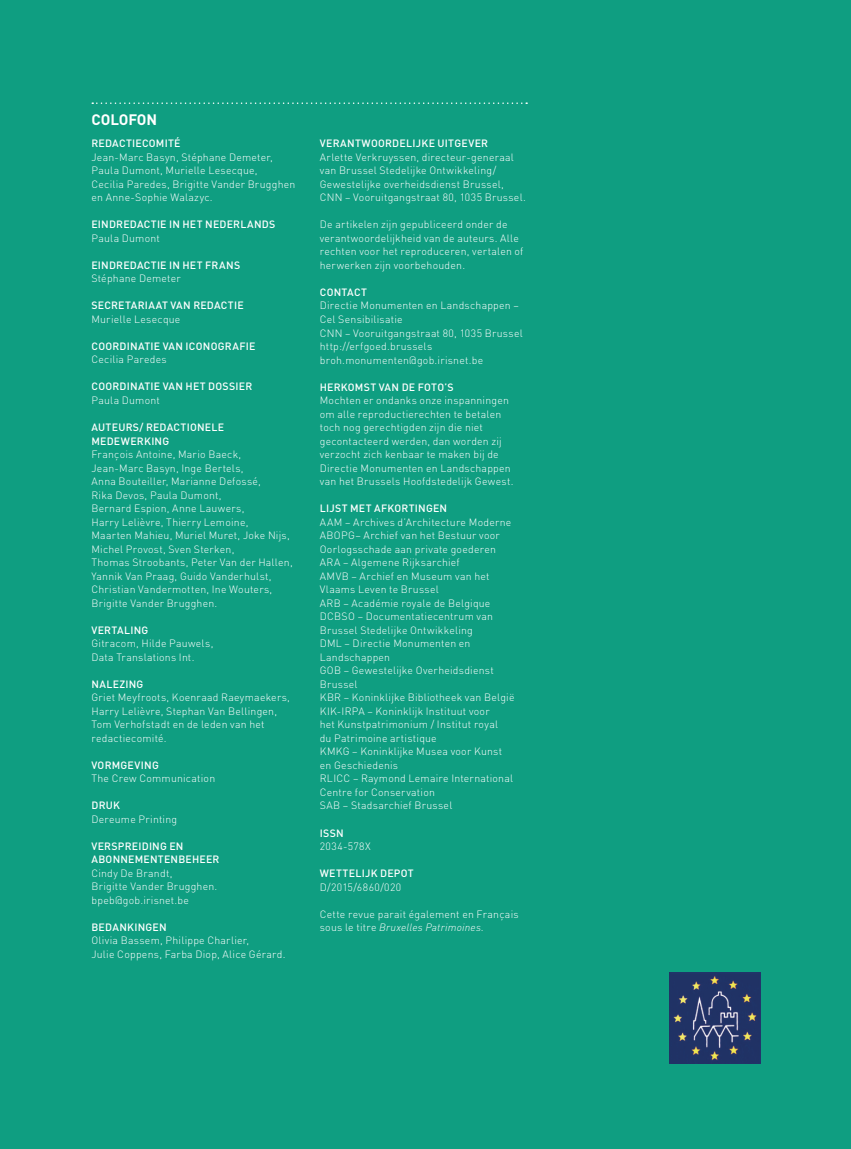
<style>
.page{position:relative;width:851px;height:1149px;background:#fff}
.page>*{position:absolute;margin:0;border:0;box-sizing:border-box;transform-origin:0 0}
.t1{font:700 15px "DIN";color:#fff}
.t2{font:300 10.5px/13.5px "DIN";letter-spacing:.02em;color:#fff}
.t3{font:500 10.5px "DIN";letter-spacing:.025em;color:#fff}
.t4{font:italic 300 10.5px "DINOT";letter-spacing:.02em;color:#fff}
.t5{font:300 10.5px "DIN";letter-spacing:.04em;color:#fff}
.s1{font-family:"DIN";font-style:normal}
</style>
<div class="page">
<div style="left:0;top:0;width:850px;height:1148px;background:#0f9e81"></div>
<svg style="left:92px;top:102px;width:435px;height:2px"></svg>
<img style="left:669px;top:972px;width:91px;height:91px">
<h1 class="t1" style="left:91px;top:110px;width:67px">COLOFON</h1>
<p class="t3" style="left:91px;top:137px;width:15px">REDACTIECOMIT</p>
<p class="t3" style="left:174px;top:137px;width:8px">É</p>
<p class="t2" style="left:91px;top:150px;width:205px">Jean-Marc Basyn, Stéphane Demeter, Paula Dumont, M urielle Lesecque,<br>Cecilia Paredes, Brigitte Vander Brugghen en Anne-Sophie Walazyc.</p>
<p class="t3" style="left:91px;top:218px;width:14px">EINDREDACTIE</p>
<p class="t3" style="left:169px;top:218px;width:21px">IN HET</p>
<p class="t3" style="left:205px;top:218px;width:16px">NEDERLANDS</p>
<p class="t2" style="left:91px;top:231px;width:70px">Paula Dumont</p>
<p class="t3" style="left:91px;top:258px;width:14px">EINDREDACTIE</p>
<p class="t3" style="left:169px;top:258px;width:21px">IN HET</p>
<p class="t3" style="left:205px;top:258px;width:15px">FRANS</p>
<p class="t2" style="left:91px;top:272px;width:91px">Stéphane Demeter</p>
<p class="t3" style="left:91px;top:299px;width:14px">SECRETARIAAT</p>
<p class="t3" style="left:170px;top:299px;width:8px">VAN</p>
<p class="t3" style="left:193px;top:299px;width:8px">REDACTIE</p>
<p class="t2" style="left:91px;top:312px;width:90px">M urielle Lesecque</p>
<p class="t3" style="left:91px;top:339px;width:14px">COORDINATIE</p>
<p class="t3" style="left:163px;top:339px;width:8px">VAN</p>
<p class="t3" style="left:185px;top:339px;width:8px">ICONOGRAFIE</p>
<p class="t2" style="left:91px;top:353px;width:77px">Cecilia Paredes</p>
<p class="t3" style="left:91px;top:380px;width:14px">COORDINATIE</p>
<p class="t3" style="left:163px;top:380px;width:8px">VAN</p>
<p class="t3" style="left:185px;top:380px;width:8px">HET</p>
<p class="t3" style="left:208px;top:380px;width:8px">DOSSIER</p>
<p class="t2" style="left:91px;top:393px;width:70px">Paula Dumont</p>
<p class="t3" style="left:91px;top:420px;width:15px">AUTEURS</p>
<p class="t3" style="left:139px;top:420px;width:14px">/ REDACTIONELE</p>
<p class="t3" style="left:91px;top:434px;width:8px">MEDEWERKING</p>
<p class="t2" style="left:91px;top:447px;width:203px">François Antoine, Mario Baeck, Jean-Marc Basyn, Inge Bertels,<br>Anna Bouteiller, Marianne Defossé,<br>Rika Devos, Paula Dumont,<br>Bernard Espion, Anne Lauwers,<br>Harry Lelièvre, Thierry Lemoine,<br>Maarten Mahieu, M uriel M uret, Joke N ijs, M ichel Provost, Sven Sterken,<br>Thomas Stroobants, Peter Van der Hallen, Yannik Van Praag, Guido Vanderhulst, Christian Vandermotten, Ine Wouters, Brigitte Vander Brugghen.</p>
<p class="t3" style="left:91px;top:623px;width:14px">VERTALING</p>
<p class="t2" style="left:91px;top:636px;width:123px">Gitracom, H ilde Pauwels,<br>Data Translations Int.</p>
<p class="t3" style="left:91px;top:677px;width:16px">NALEZING</p>
<p class="t2" style="left:91px;top:690px;width:200px">G riet M eyfroots, Koenraad Raeymaekers, Harry Lelièvre, Stephan Van Bellingen, Tom Verhofstadt en de leden van het redactiecomité.</p>
<p class="t3" style="left:91px;top:758px;width:14px">VORMGEVING</p>
<p class="t2" style="left:91px;top:771px;width:125px">The Crew Communication</p>
<p class="t3" style="left:91px;top:798px;width:15px">DRUK</p>
<p class="t2" style="left:91px;top:812px;width:87px">Dereume Printing</p>
<p class="t3" style="left:91px;top:839px;width:14px">VERSPREIDING</p>
<p class="t3" style="left:169px;top:839px;width:8px">EN</p>
<p class="t3" style="left:91px;top:852px;width:9px">ABONNEMENTENBEHEER</p>
<p class="t2" style="left:91px;top:866px;width:127px">Cindy De Brandt,<br>Brigitte Vander Brugghen. bpeb@gob.irisnet.be</p>
<p class="t3" style="left:91px;top:920px;width:15px">BEDANKINGEN</p>
<p class="t2" style="left:91px;top:933px;width:196px">O livia Bassem, Philippe Charlier,<br>Julie Coppens, Farba Diop, Alice Gérard.</p>
<p class="t3" style="left:320px;top:137px;width:15px">VERANTWOORDELIJKE</p>
<p class="t3" style="left:437px;top:137px;width:8px">UITGEVER</p>
<p class="t2" style="left:320px;top:150px;width:196px">Arlette Verkruyssen, directeur-generaal van B russel Stedelijke O ntwikkeling/<br>Gewestelijke overheidsdienst B russel,<br>CNN</p>
<p class="t2" style="left:345px;top:191px;width:182px">– Vooruitgangstraat 80, 1035 Brussel.</p>
<p class="t2" style="left:320px;top:218px;width:205px">De artikelen zijn gepubliceerd onder de verantwoordelijkheid van de auteurs. Alle rechten voor het reproduceren, vertalen of herwerken zijn voorbehouden.</p>
<p class="t3" style="left:320px;top:285px;width:15px">CONTACT</p>
<p class="t2" style="left:320px;top:299px;width:200px">Directie Monumenten en Landschappen –<br>Cel Sensibilisatie<br>CNN</p>
<p class="t2" style="left:320px;top:326px;width:204px;text-indent:25px">– Vooruitgangstraat 80, 1035 B russel http://erfgoed.brussels broh.monumenten@gob.irisnet.be</p>
<p class="t3" style="left:320px;top:380px;width:16px">HERKOMST</p>
<p class="t3" style="left:379px;top:380px;width:8px">VAN</p>
<p class="t3" style="left:401px;top:380px;width:24px">DE FOTO</p>
<p class="t3" style="left:444px;top:380px;width:10px">’S</p>
<p class="t2" style="left:320px;top:393px;width:195px">Mochten er ondanks onze inspanningen om alle reproductierechten te betalen toch nog gerechtigden zijn die niet gecontacteerd werden, dan worden zij verzocht zich kenbaar te maken bij de Directie Monumenten en Landschappen van het B russels H oofdstedelijk Gewest.</p>
<p class="t3" style="left:320px;top:501px;width:13px">LIJST</p>
<p class="t3" style="left:350px;top:501px;width:8px">MET</p>
<p class="t3" style="left:374px;top:501px;width:8px">AFKORTINGEN</p>
<p class="t2" style="left:320px;top:515px;width:193px">AAM – Archives d’Architecture M oderne<br>ABO PG– Archief van het Bestuur voor<br>Oorlogsschade aan private goederen<br>ARA – Algemene Rijksarchief<br>AMVB</p>
<p class="t2" style="left:320px;top:569px;width:172px;text-indent:32px">– Archief en M useum van het<br>Vlaams Leven te B russel<br>ARB – Académie royale de Belgique<br>DCBSO</p>
<p class="t2" style="left:320px;top:609px;width:175px;text-indent:38px">– Documentatiecentrum van<br>B russel Stedelijke O ntwikkeling<br>DML</p>
<p class="t2" style="left:320px;top:636px;width:152px;text-indent:25px">– Directie Monumenten en<br>Landschappen<br>GOB</p>
<p class="t2" style="left:320px;top:663px;width:175px;text-indent:24px">– Gewestelijke Overheidsdienst<br>B russel<br>KBR</p>
<p class="t2" style="left:320px;top:690px;width:196px;text-indent:24px">– Koninklijke Bibliotheek van België<br>KIK-IR PA – Koninklijk Instituut voor<br>het Kunstpatrimonium / Institut royal<br>du Patrimoine artistique<br>KMKG</p>
<p class="t2" style="left:320px;top:744px;width:195px;text-indent:32px">– Koninklijke M usea voor Kunst en Geschiedenis<br>RLICC – Raymond Lemaire International<br>Centre for Conservation<br>SAB – Stadsarchief Brussel</p>
<p class="t3" style="left:320px;top:825px;width:25px">ISSN</p>
<p class="t5" style="left:320px;top:839px;width:52px">2034-578X</p>
<p class="t3" style="left:320px;top:866px;width:17px">WETTELIJK</p>
<p class="t3" style="left:380px;top:866px;width:15px">DEPOT</p>
<p class="t5" style="left:320px;top:880px;width:83px">D/2015/6860/020</p>
<p class="t2" style="left:320px;top:906px;width:200px">Cette revue parait également en Français</p>
<p class="t4" style="left:320px;top:920px;width:165px"><span class="s1">sous le titre</span> Bruxelles Patrimoines<span class="s1">.</span></p>
</div>
